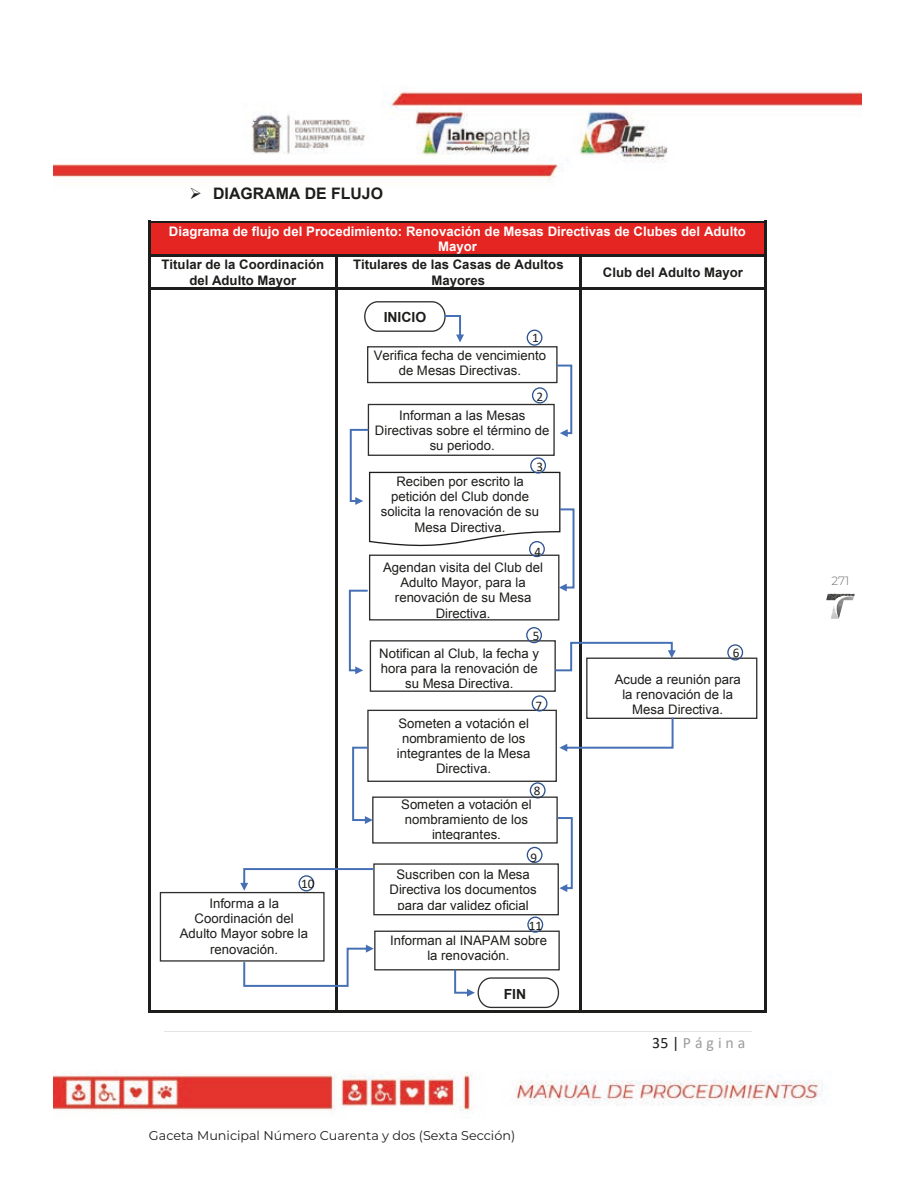
<style>
.page{position:relative;width:915px;height:1191px;background:#fff}
.page>*{position:absolute;margin:0;border:0;box-sizing:border-box;transform-origin:0 0}
.t1{font:700 15.9px "Arial";color:#1d1d1b}
.t2{font:15.9px "Calibri";letter-spacing:.25em;color:#9d9c9c}
.t3{font:700 13.95px "Arial";letter-spacing:-.005em;color:#1d1d1b}
.t4{font:13.2px/15.1px "Arial";color:#1d1d1b;text-align:center}
.t5{font:700 13.2px/15.1px "Arial";color:#1d1d1b;text-align:center}
.t6{font:700 13.2px/15.1px "Arial";color:#fff;text-align:center}
.t7{font:13.2px "Calibri";color:#1d1d1b}
.t8{font:12.75px "Montserrat";color:#1d1d1b}
.t9{font:300 12px "Montserrat";color:#70706f}
.s1{color:#1d1d1b}
</style>
<div class="page">
<img style="left:53px;top:91px;width:808px;height:1020px">
<hr style="left:164px;top:1031px;width:587px;height:1px;background:#e4e4e4">
<div style="left:156px;top:224px;width:602px;height:15px;background:#e52521"></div>
<div style="left:156px;top:239px;width:602px;height:15px;background:#e52521"></div>
<hr style="left:151px;top:221px;width:613px;height:3px;background:#1d1d1b">
<hr style="left:151px;top:224px;width:613px;height:1px;background:#e52521">
<hr style="left:148px;top:224px;width:3px;height:30px;background:#1d1d1b">
<hr style="left:764px;top:224px;width:3px;height:30px;background:#1d1d1b">
<hr style="left:151px;top:254px;width:184px;height:3px;background:#1d1d1b">
<hr style="left:338px;top:254px;width:240px;height:3px;background:#1d1d1b">
<hr style="left:581px;top:254px;width:183px;height:3px;background:#1d1d1b">
<hr style="left:148px;top:257px;width:3px;height:30px;background:#1d1d1b">
<hr style="left:335px;top:257px;width:3px;height:30px;background:#1d1d1b">
<hr style="left:578px;top:257px;width:3px;height:30px;background:#1d1d1b">
<hr style="left:764px;top:257px;width:3px;height:30px;background:#1d1d1b">
<hr style="left:151px;top:287px;width:184px;height:3px;background:#1d1d1b">
<hr style="left:338px;top:287px;width:240px;height:3px;background:#1d1d1b">
<hr style="left:581px;top:287px;width:183px;height:3px;background:#1d1d1b">
<hr style="left:148px;top:290px;width:3px;height:720px;background:#1d1d1b">
<hr style="left:151px;top:1010px;width:184px;height:3px;background:#1d1d1b">
<hr style="left:335px;top:290px;width:3px;height:720px;background:#1d1d1b">
<hr style="left:338px;top:1010px;width:240px;height:3px;background:#1d1d1b">
<hr style="left:578px;top:290px;width:3px;height:720px;background:#1d1d1b">
<hr style="left:581px;top:1010px;width:183px;height:3px;background:#1d1d1b">
<hr style="left:764px;top:290px;width:3px;height:720px;background:#1d1d1b">
<div style="left:367px;top:346px;width:190px;height:37px;border:1px solid #2f2f2e"></div>
<img style="left:363px;top:347px;width:193px;height:17px">
<img style="left:522px;top:329px;width:33px;height:18px">
<img style="left:363px;top:674px;width:192px;height:21px">
<div style="left:367px;top:709px;width:189px;height:73px;border:1px solid #2f2f2e"></div>
<img style="left:368px;top:715px;width:191px;height:65px">
<div style="left:586px;top:657px;width:171px;height:62px;border:1px solid #2f2f2e"></div>
<img style="left:599px;top:671px;width:156px;height:46px">
<div style="left:727px;top:644px;width:15px;height:16px;border:1px solid #2f5391;border-radius:50%"></div>
<img style="left:722px;top:644px;width:26px;height:14px">
<div style="left:531px;top:695px;width:16px;height:16px;border:1px solid #2f5391;border-radius:50%"></div>
<img style="left:526px;top:697px;width:29px;height:22px">
<svg style="left:363px;top:300px;width:101px;height:42px"></svg>
<svg style="left:349px;top:364px;width:326px;height:310px"></svg>
<svg style="left:559px;top:717px;width:114px;height:34px"></svg>
<div style="left:373px;top:863px;width:185px;height:52px;border:1px solid #2f2f2e"></div>
<img style="left:524px;top:782px;width:29px;height:14px">
<div style="left:372px;top:796px;width:185px;height:47px;border:1px solid #2f2f2e"></div>
<img style="left:375px;top:796px;width:183px;height:43px">
<img style="left:368px;top:866px;width:190px;height:43px">
<div style="left:526px;top:847px;width:16px;height:16px;border:1px solid #2f5391;border-radius:50%"></div>
<img style="left:520px;top:849px;width:30px;height:22px">
<div style="left:160px;top:892px;width:164px;height:69px;border:1px solid #2f2f2e"></div>
<img style="left:167px;top:895px;width:154px;height:62px">
<div style="left:374px;top:930px;width:185px;height:40px;border:1px solid #2f2f2e"></div>
<img style="left:373px;top:932px;width:190px;height:33px">
<div style="left:527px;top:916px;width:16px;height:16px;border:1px solid #2f5391;border-radius:50%"></div>
<img style="left:519px;top:917px;width:46px;height:22px">
<img style="left:291px;top:890px;width:34px;height:7px">
<svg style="left:454px;top:969px;width:105px;height:39px"></svg>
<svg style="left:352px;top:746px;width:20px;height:78px"></svg>
<svg style="left:558px;top:817px;width:14px;height:75px"></svg>
<svg style="left:240px;top:868px;width:134px;height:22px"></svg>
<svg style="left:243px;top:944px;width:130px;height:43px"></svg>
<svg style="left:825px;top:593px;width:29px;height:26px"></svg>
<p class="t1" style="left:189px;top:183px;width:195px">➢ DIAGRAMA DE FLUJO</p>
<p class="t6" style="left:169px;top:224px;width:578px">Diagrama de flujo del Procedimiento: Renovación de Mesas Directivas de Clubes del Adulto<br>Mayor</p>
<p class="t5" style="left:161px;top:258px;width:164px">Titular de la Coordinación del Adulto Mayor</p>
<p class="t5" style="left:353px;top:258px;width:212px">Titulares de las Casas de Adultos<br>Mayores</p>
<p class="t5" style="left:602px;top:265px;width:141px">Club del Adulto Mayor</p>
<p class="t3" style="left:383px;top:308px;width:44px">INICIO</p>
<p class="t4" style="left:374px;top:347px;width:174px">Verifica fecha de vencimiento de Mesas Directivas.</p>
<p class="t4" style="left:375px;top:408px;width:176px">Informan a las Mesas<br>Directivas sobre el término de su periodo.</p>
<p class="t7" style="left:532px;top:328px;width:8px">1</p>
<p class="t7" style="left:536px;top:387px;width:8px">2</p>
<p class="t7" style="left:536px;top:457px;width:8px">3</p>
<p class="t4" style="left:380px;top:474px;width:160px">Reciben por escrito la petición del Club donde solicita la renovación de su<br>Mesa Directiva.</p>
<p class="t7" style="left:534px;top:542px;width:8px">4</p>
<p class="t4" style="left:383px;top:560px;width:161px">Agendan visita del Club del<br>Adulto Mayor, para la renovación de su Mesa<br>Directiva.</p>
<p class="t7" style="left:532px;top:626px;width:8px">5</p>
<p class="t4" style="left:379px;top:646px;width:161px">Notifican al Club, la fecha y hora para la renovación de su Mesa Directiva.</p>
<p class="t4" style="left:397px;top:715px;width:135px">Someten a votación el nombramiento de los integrantes de la Mesa<br>Directiva.</p>
<p class="t7" style="left:535px;top:697px;width:8px">7</p>
<p class="t7" style="left:301px;top:874px;width:15px">10</p>
<p class="t4" style="left:180px;top:896px;width:130px">Informa a la<br>Coordinación del<br>Adulto Mayor sobre la renovación.</p>
<p class="t7" style="left:533px;top:781px;width:8px">8</p>
<p class="t4" style="left:401px;top:797px;width:132px">Someten a votación el nombramiento de los integrantes.</p>
<p class="t4" style="left:389px;top:867px;width:149px">Suscriben con la Mesa<br>Directiva los documentos para dar validez oficial</p>
<p class="t7" style="left:530px;top:848px;width:8px">9</p>
<p class="t7" style="left:528px;top:916px;width:15px">11</p>
<p class="t4" style="left:390px;top:932px;width:158px">Informan al INAPAM sobre la renovación.</p>
<p class="t3" style="left:503px;top:984px;width:24px">FIN</p>
<p class="t8" style="left:149px;top:1126px;width:367px">Gaceta Municipal Número Cuarenta y dos (Sexta Sección)</p>
<p class="t7" style="left:732px;top:643px;width:8px">6</p>
<p class="t4" style="left:614px;top:672px;width:127px">Acude a reunión para la renovación de la<br>Mesa Directiva.</p>
<p class="t2" style="left:652px;top:1031px;width:95px"><span class="s1">35|</span> Página</p>
<p class="t9" style="left:831px;top:573px;width:20px">271</p>
</div>
